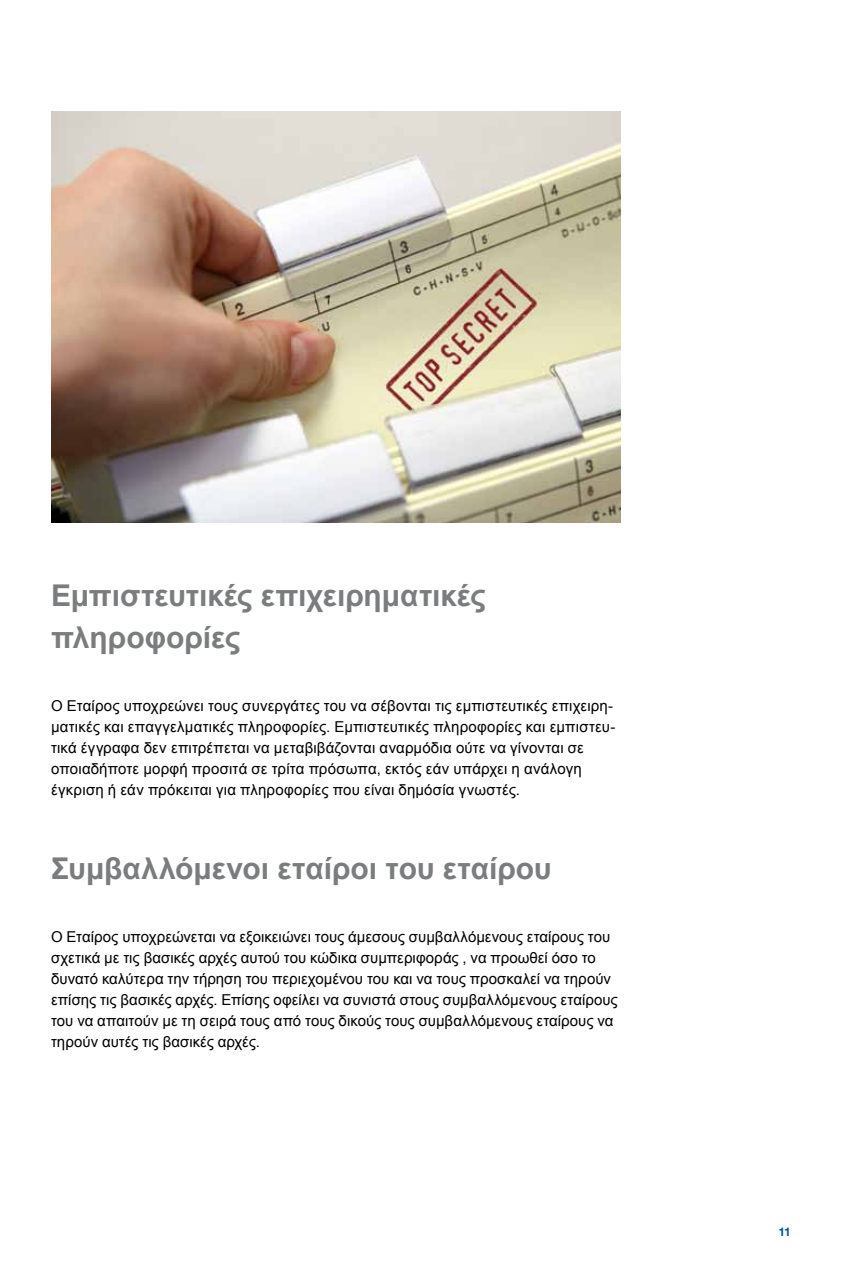
<style>
.page{position:relative;width:842px;height:1263px;background:#fff}
.page>*{position:absolute;margin:0;border:0;box-sizing:border-box;transform-origin:0 0}
.t1{font:700 30px/42px "Arial";color:#7b7c7e}
.t2{font:15px/21px "Arial";letter-spacing:.005em;color:#000}
.t3{font:700 12px "Helvetica Neue LT Pro";color:#005aa1}
</style>
<div class="page">
<img style="left:51px;top:112px;width:570px;height:410px">
<h1 class="t1" style="left:51px;top:576px;width:436px">Εμπιστευτικές επιχειρηματικές πληροφορίες</h1>
<p class="t2" style="left:51px;top:695px;width:566px">Ο Εταίρος υποχρεώνει τους συνεργάτες του να σέβονται τις εμπιστευτικές επιχειρη&shy;ματικές και επαγγελματικές πληροφορίες. Εμπιστευτικές πληροφορίες και εμπιστευ&shy;τικά έγγραφα δεν επιτρέπεται να μεταβιβάζονται αναρμόδια ούτε να γίνονται σε οποιαδήποτε μορφή προσιτά σε τρίτα πρόσωπα, εκτός εάν υπάρχει η ανάλογη έγκριση ή εάν πρόκειται για πληροφορίες που είναι δημόσία γνωστές.</p>
<h1 class="t1" style="left:51px;top:849px;width:502px">Συμβαλλόμενοι εταίροι του εταίρου</h1>
<p class="t2" style="left:51px;top:926px;width:568px">Ο Εταίρος υποχρεώνεται να εξοικειώνει τους άμεσους συμβαλλόμενους εταίρους του σχετικά με τις βασικές αρχές αυτού του κώδικα συμπεριφοράς , να προωθεί όσο το δυνατό καλύτερα την τήρηση του περιεχομένου του και να τους προσκαλεί να τηρούν επίσης τις βασικές αρχές. Επίσης οφείλει να συνιστά στους συμβαλλόμενους εταίρους του να απαιτούν με τη σειρά τους από τους δικούς τους συμβαλλόμενους εταίρους να τηρούν αυτές τις βασικές αρχές.</p>
<p class="t3" style="left:778px;top:1224px;width:14px">11</p>
</div>
